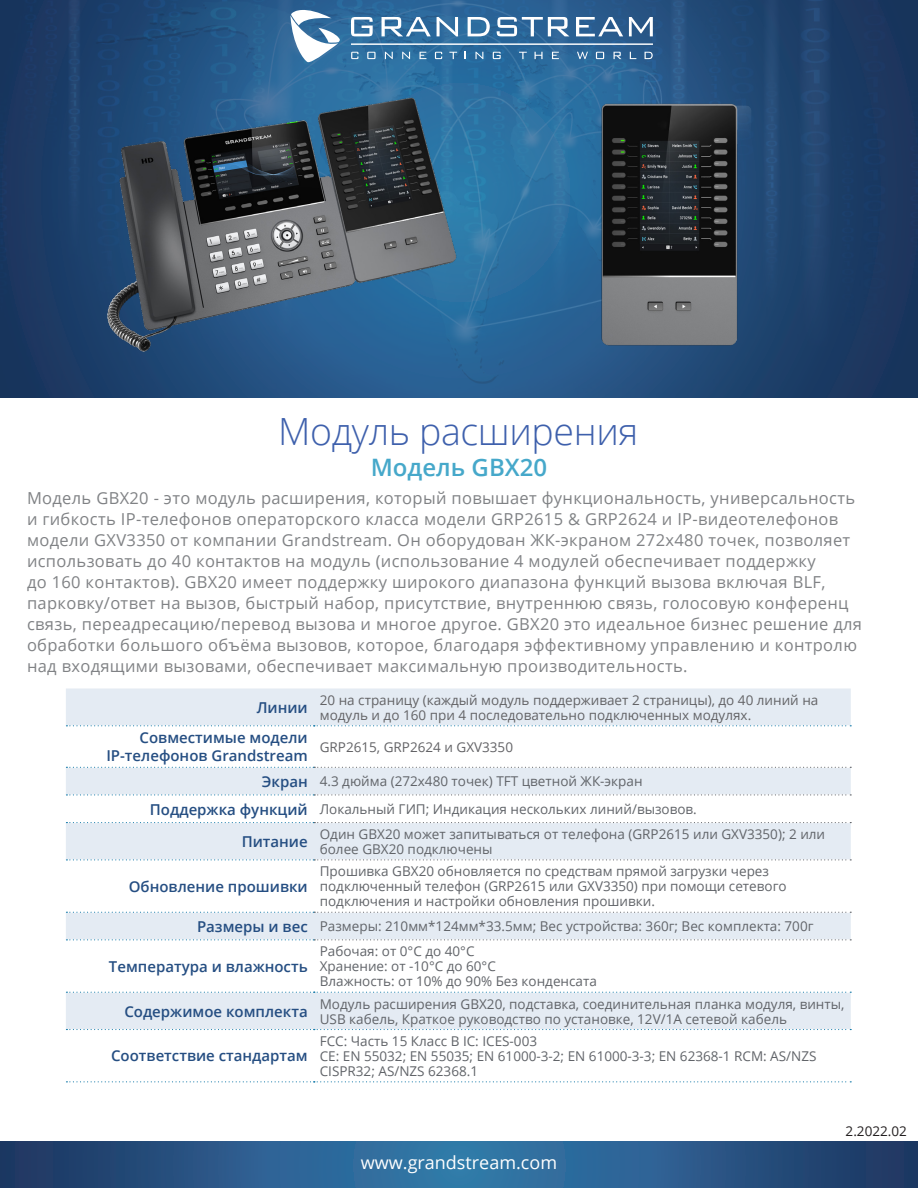
<style>
.page{position:relative;width:918px;height:1188px;background:#fff}
.page>*{position:absolute;margin:0;border:0;box-sizing:border-box;transform-origin:0 0}
.t1{font:300 37.5px "Open Sans";letter-spacing:-.01em;color:#3e60ac}
.t2{font:600 24px "Open Sans";color:#46a8ca}
.t3{font:18px "Open Sans";color:#fff}
.t4{font:16.5px/21px "Open Sans";letter-spacing:.02em;color:#808285}
.t5{font:600 15px "Open Sans";color:#254e82}
.t6{font:13.5px/15px "Open Sans";color:#616469}
.t7{font:13.5px/15px "Open Sans";color:#636366}
.t8{font:13.5px "Open Sans";color:#231f20}
</style>
<div class="page">
<img style="left:0;top:0;width:918px;height:397px">
<svg style="left:291px;top:10px;width:49px;height:52px"></svg>
<svg style="left:351px;top:17px;width:22px;height:19px"></svg>
<svg style="left:382px;top:17px;width:49px;height:19px"></svg>
<svg style="left:437px;top:17px;width:21px;height:19px"></svg>
<svg style="left:468px;top:17px;width:22px;height:19px"></svg>
<svg style="left:497px;top:17px;width:72px;height:19px"></svg>
<svg style="left:576px;top:17px;width:47px;height:19px"></svg>
<svg style="left:629px;top:17px;width:24px;height:19px"></svg>
<svg style="left:351px;top:52px;width:7px;height:7px"></svg>
<svg style="left:367px;top:52px;width:9px;height:7px"></svg>
<svg style="left:385px;top:52px;width:8px;height:7px"></svg>
<svg style="left:402px;top:52px;width:8px;height:7px"></svg>
<svg style="left:420px;top:52px;width:6px;height:7px"></svg>
<svg style="left:435px;top:52px;width:7px;height:7px"></svg>
<svg style="left:449px;top:52px;width:8px;height:7px"></svg>
<svg style="left:476px;top:52px;width:7px;height:7px"></svg>
<svg style="left:493px;top:52px;width:8px;height:7px"></svg>
<svg style="left:519px;top:52px;width:8px;height:7px"></svg>
<svg style="left:535px;top:52px;width:8px;height:7px"></svg>
<svg style="left:552px;top:52px;width:7px;height:7px"></svg>
<svg style="left:645px;top:52px;width:8px;height:7px"></svg>
<svg style="left:596px;top:52px;width:8px;height:7px"></svg>
<svg style="left:614px;top:52px;width:7px;height:7px"></svg>
<svg style="left:630px;top:52px;width:6px;height:7px"></svg>
<svg style="left:577px;top:52px;width:11px;height:7px"></svg>
<hr style="left:351px;top:44px;width:302px;height:1px;background:#fff">
<svg style="left:0;top:1142px;width:918px;height:46px;background:#295988"></svg>
<img style="left:84px;top:79px;width:376px;height:288px">
<img style="left:545px;top:79px;width:232px;height:288px">
<svg style="left:66px;top:688px;width:785px;height:341px"></svg>
<svg style="left:66px;top:725px;width:785px;height:1px"></svg>
<svg style="left:66px;top:992px;width:785px;height:1px"></svg>
<svg style="left:66px;top:1029px;width:785px;height:1px"></svg>
<svg style="left:66px;top:1081px;width:785px;height:1px"></svg>
<svg style="left:66px;top:767px;width:785px;height:1px"></svg>
<svg style="left:66px;top:794px;width:785px;height:2px"></svg>
<svg style="left:66px;top:822px;width:785px;height:1px"></svg>
<svg style="left:66px;top:859px;width:785px;height:1px"></svg>
<svg style="left:66px;top:912px;width:785px;height:1px"></svg>
<svg style="left:66px;top:939px;width:785px;height:1px"></svg>
<p class="t1" style="left:278px;top:406px;width:362px">Модуль расширения</p>
<p class="t4" style="left:27px;top:487px;width:837px">Модель GBX20 - это модуль расширения, который повышает функциональность, универсальность и гибкость IP-телефонов операторского класса модели GRP2615 &amp; GRP2624 и IP-видеотелефонов модели GXV3350 от компании Grandstream. Он оборудован ЖК-экраном 272x480 точек, позволяет использовать до 40 контактов на модуль (использование 4 модулей обеспечивает поддержку<br>до 160 контактов). GBX20 имеет поддержку широкого диапазона функций вызова включая BLF, парковку/ответ на вызов, быстрый набор, присутствие, внутреннюю связь, голосовую конференц связь, переадресацию/перевод вызова и многое другое. GBX20 это идеальное бизнес решение для обработки большого объёма вызовов, которое, благодаря эффективному управлению и контролю над входящими вызовами, обеспечивает максимальную производительность.</p>
<p class="t2" style="left:371px;top:451px;width:178px">Модель GBX20</p>
<p class="t5" style="left:257px;top:697px;width:53px">Линии</p>
<p class="t7" style="left:320px;top:692px;width:500px">20 на страницу (каждый модуль поддерживает 2 страницы), до 40 линий на модуль и до 160 при 4 последовательно подключенных модулях.</p>
<p class="t5" style="left:140px;top:728px;width:170px">Совместимые модели</p>
<p class="t5" style="left:106px;top:746px;width:203px">IP-телефонов Grandstream</p>
<p class="t7" style="left:320px;top:739px;width:195px">GRP2615, GRP2624 и GXV3350</p>
<p class="t5" style="left:262px;top:771px;width:47px">Экран</p>
<p class="t6" style="left:320px;top:774px;width:324px">4.3 дюйма (272x480 точек) TFT цветной ЖК-экран</p>
<p class="t5" style="left:150px;top:799px;width:159px">Поддержка функций</p>
<p class="t6" style="left:320px;top:801px;width:379px">Локальный ГИП; Индикация нескольких линий/вызовов.</p>
<p class="t5" style="left:242px;top:831px;width:68px">Питание</p>
<p class="t6" style="left:320px;top:826px;width:507px">Один GBX20 может запитываться от телефона (GRP2615 или GXV3350); 2 или более GBX20 подключены</p>
<p class="t5" style="left:129px;top:876px;width:180px">Обновление прошивки</p>
<p class="t6" style="left:320px;top:863px;width:468px">Прошивка GBX20 обновляется по средствам прямой загрузки через подключенный телефон (GRP2615 или GXV3350) при помощи сетевого подключения и настройки обновления прошивки.</p>
<p class="t5" style="left:197px;top:916px;width:112px">Размеры и вес</p>
<p class="t6" style="left:320px;top:918px;width:495px">Размеры: 210мм*124мм*33.5мм; Вес устройства: 360г; Вес комплекта: 700г</p>
<p class="t5" style="left:109px;top:956px;width:200px">Температура и влажность</p>
<p class="t6" style="left:320px;top:943px;width:156px">Рабочая: от 0°C до 40°C</p>
<p class="t6" style="left:320px;top:958px;width:178px">Хранение: от -10°C до 60°C</p>
<p class="t6" style="left:320px;top:973px;width:279px">Влажность: от 10% до 90% Без конденсата</p>
<p class="t5" style="left:124px;top:1001px;width:185px">Содержимое комплекта</p>
<p class="t6" style="left:320px;top:996px;width:526px">Модуль расширения GBX20, подставка, соединительная планка модуля, винты,<br>USB кабель, Краткое руководство по установке, 12V/1A сетевой кабель</p>
<p class="t5" style="left:111px;top:1046px;width:198px">Соответствие стандартам</p>
<p class="t6" style="left:320px;top:1033px;width:219px">FCC: Часть 15 Класс B IC: ICES-003</p>
<p class="t6" style="left:320px;top:1048px;width:498px">CE: EN 55032; EN 55035; EN 61000-3-2; EN 61000-3-3; EN 62368-1 RCM: AS/NZS<br>CISPR32; AS/NZS 62368.1</p>
<p class="t3" style="left:361px;top:1151px;width:198px">www.grandstream.com</p>
<p class="t8" style="left:846px;top:1122px;width:63px">2.2022.02</p>
</div>
